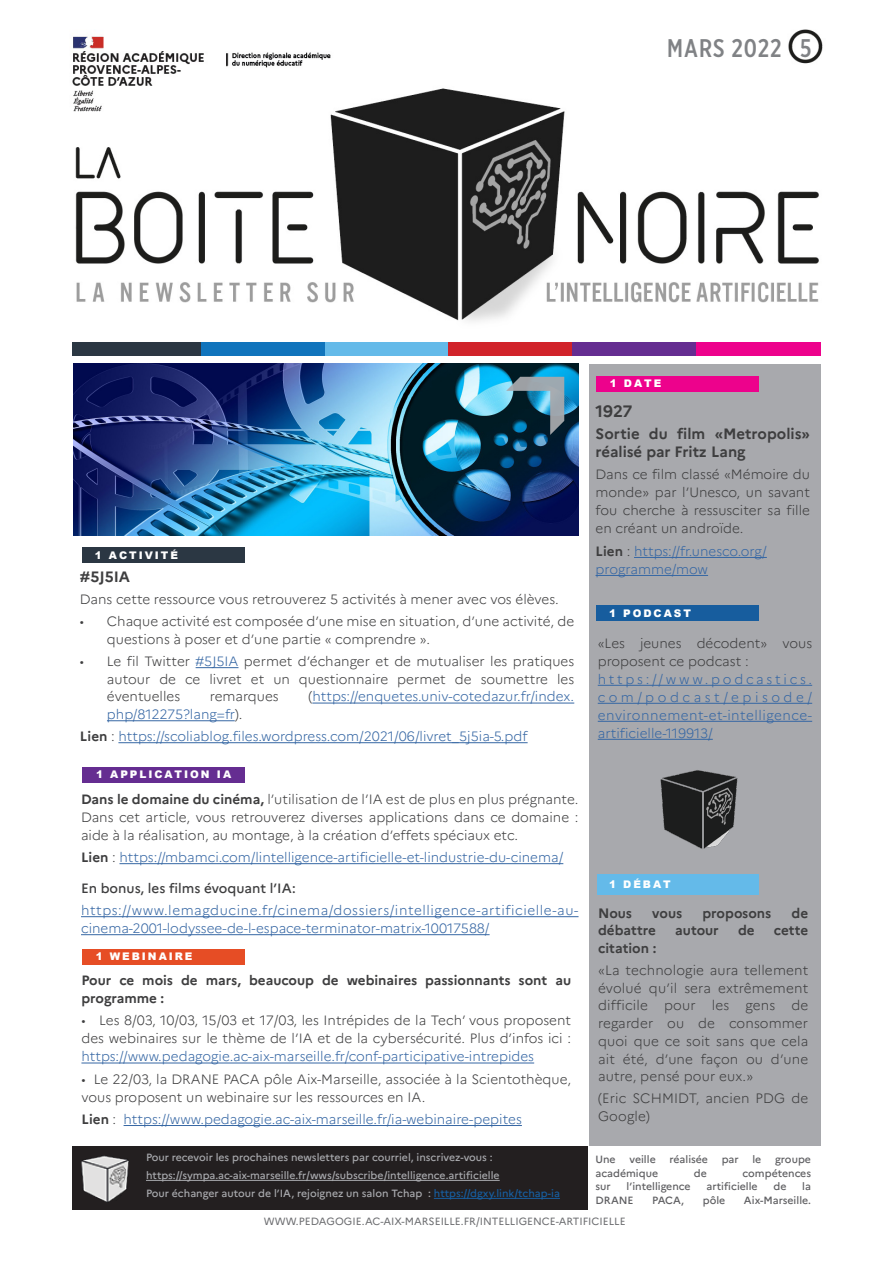
<style>
.page{position:relative;width:893px;height:1263px;background:#fff}
.page>*{position:absolute;margin:0;border:0;box-sizing:border-box;transform-origin:0 0}
.t1{font:500 25.5px "Gotham X Narrow";letter-spacing:.04em;color:#808285}
._05_body_text{font:700 16.5px "Marianne";color:#3e3e3f}
._05_body_text-2{font:700 15px/18px "Marianne";color:#3e3e3f}
._05_body_text-3{font:300 13.65px/17.7px "Marianne";letter-spacing:.01em;color:#3e3e3f;text-align:justify}
._05_body_text-4{font:700 13.65px "Marianne";color:#3e3e3f}
._05_body_text-5{font:300 13.5px/18px "Marianne";color:#3e3e3f;text-align:justify}
._05_body_text-6{font:300 13.5px/18px "Marianne";color:#3667a4}
._05_body_text-7{font:300 13.5px/18px "Marianne";letter-spacing:.03em;color:#3667a4}
._05_body_text-8{font:700 13.5px/18px "Marianne";color:#3e3e3f}
._05_body_text-9{font:500 13.5px "Marianne";color:#3e3e3f}
._05_body_text-10{font:500 10.5px "Marianne";color:#a8a9ad}
._05_body_text-11{font:500 10.5px "Marianne";color:#5f5f62}
._05_body_text-12{font:10.5px "Marianne";color:#6c6d70}
.t2{font:900 10.5px "Arial";letter-spacing:.185em;color:#fff}
.s1{color:#3667a4}
.s2{color:#3e3e3f}
.s3{font-weight:700;color:#3e3e3f}
.s4{font-weight:700}
.s5{color:#175d9e}
</style>
<div class="page">
<div style="left:73px;top:1146px;width:515px;height:64px;background:#231f20"></div>
<img style="left:72px;top:29px;width:751px;height:292px">
<img style="left:73px;top:364px;width:506px;height:171px">
<div style="left:589px;top:364px;width:232px;height:782px;background:#a8a9ad"></div>
<svg style="left:506px;top:377px;width:58px;height:58px;background:#476c7c"></svg>
<div style="left:72px;top:342px;width:130px;height:14px;background:#2b3743"></div>
<div style="left:201px;top:342px;width:124px;height:14px;background:#1074bc"></div>
<div style="left:325px;top:342px;width:123px;height:14px;background:#64bae9"></div>
<div style="left:448px;top:342px;width:124px;height:14px;background:#d1232a"></div>
<div style="left:572px;top:342px;width:124px;height:14px;background:#652d91"></div>
<div style="left:696px;top:342px;width:125px;height:14px;background:#ed028c"></div>
<hr style="left:146px;top:1180px;width:354px;height:1px;background:#a8a9ad">
<hr style="left:434px;top:1198px;width:126px;height:1px;background:#175d9e">
<img style="left:81px;top:1155px;width:48px;height:47px">
<hr style="left:634px;top:557px;width:133px;height:1px;background:#3667a4">
<hr style="left:596px;top:575px;width:112px;height:1px;background:#3667a4">
<div style="left:82px;top:949px;width:162px;height:16px;background:#e64d25"></div>
<div style="left:83px;top:768px;width:162px;height:15px;background:#652d91"></div>
<div style="left:596px;top:376px;width:162px;height:16px;background:#ed028c"></div>
<hr style="left:119px;top:863px;width:444px;height:1px;background:#3667a4">
<hr style="left:81px;top:916px;width:497px;height:1px;background:#3667a4">
<hr style="left:81px;top:934px;width:409px;height:1px;background:#3667a4">
<div style="left:83px;top:547px;width:162px;height:15px;background:#2b3743"></div>
<hr style="left:196px;top:667px;width:43px;height:1px;background:#3667a4">
<hr style="left:312px;top:703px;width:262px;height:1px;background:#3667a4">
<hr style="left:107px;top:720px;width:128px;height:1px;background:#3667a4">
<hr style="left:118px;top:742px;width:410px;height:1px;background:#3667a4">
<div style="left:597px;top:605px;width:162px;height:16px;background:#175d9e"></div>
<div style="left:597px;top:874px;width:161px;height:21px;background:#64bae9"></div>
<img style="left:660px;top:770px;width:78px;height:79px">
<hr style="left:81px;top:1063px;width:453px;height:1px;background:#3667a4">
<hr style="left:124px;top:1125px;width:398px;height:1px;background:#3667a4">
<hr style="left:598px;top:685px;width:214px;height:1px;background:#3667a4">
<hr style="left:598px;top:703px;width:214px;height:1px;background:#3667a4">
<hr style="left:598px;top:721px;width:214px;height:1px;background:#3667a4">
<hr style="left:598px;top:739px;width:115px;height:1px;background:#3667a4">
<p class="t1" style="left:667px;top:32px;width:146px">MARS 2022 5</p>
<p class="t2" style="left:95px;top:548px;width:85px">1 ACTIVITÉ</p>
<p class="_05_body_text-2" style="left:80px;top:568px;width:52px">#5J5IA</p>
<p class="_05_body_text-5" style="left:80px;top:590px;width:480px">Dans cette ressource vous retrouverez 5 activités à mener avec vos élèves.</p>
<p class="_05_body_text-5" style="left:107px;top:613px;width:469px;text-indent:-27px">• Chaque activité est composée d’une mise en situation, d’une activité, de questions à poser et d’une partie « comprendre ».</p>
<p class="_05_body_text-5" style="left:107px;top:652px;width:469px;text-indent:-27px">• Le fil Twitter <span class="s1">#5J5IA</span> permet d’échanger et de mutualiser les pratiques autour de ce livret et un questionnaire permet de soumettre les éventuelles</p>
<p class="_05_body_text-5" style="left:210px;top:687px;width:70px">remarques</p>
<p class="_05_body_text-6" style="left:308px;top:687px;width:267px"><span class="s2">(</span>https://enquetes.univ-cotedazur.fr/index.</p>
<p class="_05_body_text-6" style="left:107px;top:705px;width:137px">php/812275?lang=fr<span class="s2">).</span></p>
<p class="_05_body_text-6" style="left:80px;top:727px;width:449px"><span class="s3">Lien</span> <span class="s2">:</span> https://scoliablog.files.wordpress.com/2021/06/livret_5j5ia-5.pdf</p>
<p class="t2" style="left:96px;top:767px;width:137px">1 APPLICATION IA</p>
<p class="_05_body_text-5" style="left:81px;top:790px;width:499px"><span class="s4">Dans le domaine du cinéma,</span> l’utilisation de l’IA est de plus en plus prégnante.<br>Dans cet article, vous retrouverez diverses applications dans ce domaine : aide à la réalisation, au montage, à la création d’effets spéciaux etc.</p>
<p class="_05_body_text-6" style="left:81px;top:848px;width:484px"><span class="s3">Lien</span> <span class="s2">:</span> https://mbamci.com/lintelligence-artificielle-et-lindustrie-du-cinema/</p>
<p class="_05_body_text-9" style="left:81px;top:880px;width:216px">En bonus, les films évoquant l’IA:</p>
<p class="_05_body_text-7" style="left:81px;top:901px;width:499px">https://www.lemagducine.fr/cinema/dossiers/intelligence-artificielle-au&shy;cinema-2001-lodyssee-de-l-espace-terminator-matrix-10017588/</p>
<p class="t2" style="left:96px;top:948px;width:98px">1 WEBINAIRE</p>
<p class="_05_body_text-8" style="left:81px;top:971px;width:491px">Pour ce mois de mars, beaucoup de webinaires passionnants sont au programme :</p>
<p class="_05_body_text-5" style="left:81px;top:1011px;width:491px">• Les 8/03, 10/03, 15/03 et 17/03, les Intrépides de la Tech’ vous proposent des webinaires sur le thème de l’IA et de la cybersécurité. Plus d’infos ici : <span class="s1">https://www.pedagogie.ac-aix-marseille.fr/conf-participative-intrepides</span></p>
<p class="_05_body_text-5" style="left:81px;top:1070px;width:491px">• Le 22/03, la DRANE PACA pôle Aix-Marseille, associée à la Scientothèque, vous proposent un webinaire sur les ressources en IA.</p>
<p class="_05_body_text-6" style="left:81px;top:1110px;width:442px"><span class="s3">Lien</span> <span class="s2">:</span> https://www.pedagogie.ac-aix-marseille.fr/ia-webinaire-pepites</p>
<p class="t2" style="left:610px;top:376px;width:53px">1 DATE</p>
<p class="_05_body_text" style="left:596px;top:401px;width:38px">1927</p>
<p class="_05_body_text-2" style="left:596px;top:425px;width:216px">Sortie du film «Metropolis» réalisé par Fritz Lang</p>
<p class="_05_body_text-5" style="left:596px;top:466px;width:216px">Dans ce film classé «Mémoire du monde» par l’Unesco, un savant fou cherche à ressusciter sa fille en créant un androïde.</p>
<p class="_05_body_text-6" style="left:596px;top:542px;width:173px"><span class="s3">Lien</span> <span class="s2">:</span> https://fr.unesco.org/ programme/mow</p>
<p class="t2" style="left:609px;top:606px;width:83px">1 PODCAST</p>
<p class="_05_body_text-5" style="left:598px;top:634px;width:216px">«Les jeunes décodent» vous proposent ce podcast :</p>
<p class="_05_body_text-6" style="left:598px;top:670px;width:216px;text-align:justify">https://www.podcastics. com/podcast/episode/ environnement-et-intelligence&shy;artificielle-119913/</p>
<p class="t2" style="left:609px;top:876px;width:63px">1 DÉBAT</p>
<p class="_05_body_text-4" style="left:598px;top:904px;width:36px">Nous</p>
<p class="_05_body_text-4" style="left:652px;top:904px;width:31px">vous</p>
<p class="_05_body_text-4" style="left:702px;top:904px;width:71px">proposons</p>
<p class="_05_body_text-4" style="left:792px;top:904px;width:18px">de</p>
<p class="_05_body_text-4" style="left:598px;top:922px;width:59px">débattre</p>
<p class="_05_body_text-4" style="left:675px;top:922px;width:45px">autour</p>
<p class="_05_body_text-4" style="left:738px;top:922px;width:18px">de</p>
<p class="_05_body_text-4" style="left:774px;top:922px;width:36px">cette</p>
<p class="_05_body_text-4" style="left:598px;top:940px;width:60px">citation :</p>
<p class="_05_body_text-3" style="left:598px;top:961px;width:212px">«La technologie aura tellement évolué qu’il sera extrêmement difficile pour les gens de regarder ou de consommer quoi que ce soit sans que cela ait été, d’une façon ou d’une autre, pensé pour eux.»</p>
<p class="_05_body_text-3" style="left:598px;top:1089px;width:212px">(Eric SCHMIDT, ancien PDG de<br>Google)</p>
<p class="_05_body_text-10" style="left:146px;top:1151px;width:348px">Pour recevoir les prochaines newsletters par courriel, inscrivez-vous :</p>
<p class="_05_body_text-10" style="left:146px;top:1169px;width:355px">https://sympa.ac-aix-marseille.fr/wws/subscribe/intelligence.artificielle</p>
<p class="_05_body_text-10" style="left:146px;top:1187px;width:415px">Pour échanger autour de l’IA, rejoignez un salon Tchap : <span class="s5">https://dgxy.link/tchap-ia</span></p>
<p class="_05_body_text-12" style="left:264px;top:1215px;width:363px">WWW.PEDAGOGIE.AC-AIX-MARSEILLE.FR/INTELLIGENCE-ARTIFICIELLE</p>
<p class="_05_body_text-11" style="left:596px;top:1153px;width:22px">Une</p>
<p class="_05_body_text-11" style="left:629px;top:1153px;width:28px">veille</p>
<p class="_05_body_text-11" style="left:669px;top:1153px;width:40px">réalisée</p>
<p class="_05_body_text-11" style="left:722px;top:1153px;width:18px">par</p>
<p class="_05_body_text-11" style="left:752px;top:1153px;width:10px">le</p>
<p class="_05_body_text-11" style="left:775px;top:1153px;width:37px">groupe</p>
<p class="_05_body_text-11" style="left:596px;top:1167px;width:64px">académique</p>
<p class="_05_body_text-11" style="left:694px;top:1167px;width:14px">de</p>
<p class="_05_body_text-11" style="left:743px;top:1167px;width:70px">compétences</p>
<p class="_05_body_text-11" style="left:596px;top:1180px;width:17px">sur</p>
<p class="_05_body_text-11" style="left:627px;top:1180px;width:66px">l’intelligence</p>
<p class="_05_body_text-11" style="left:706px;top:1180px;width:53px">artificielle</p>
<p class="_05_body_text-11" style="left:773px;top:1180px;width:14px">de</p>
<p class="_05_body_text-11" style="left:802px;top:1180px;width:10px">la</p>
<p class="_05_body_text-11" style="left:596px;top:1194px;width:40px">DRANE</p>
<p class="_05_body_text-11" style="left:652px;top:1194px;width:33px">PACA,</p>
<p class="_05_body_text-11" style="left:703px;top:1194px;width:24px">pôle</p>
<p class="_05_body_text-11" style="left:744px;top:1194px;width:69px">Aix-Marseille.</p>
</div>
